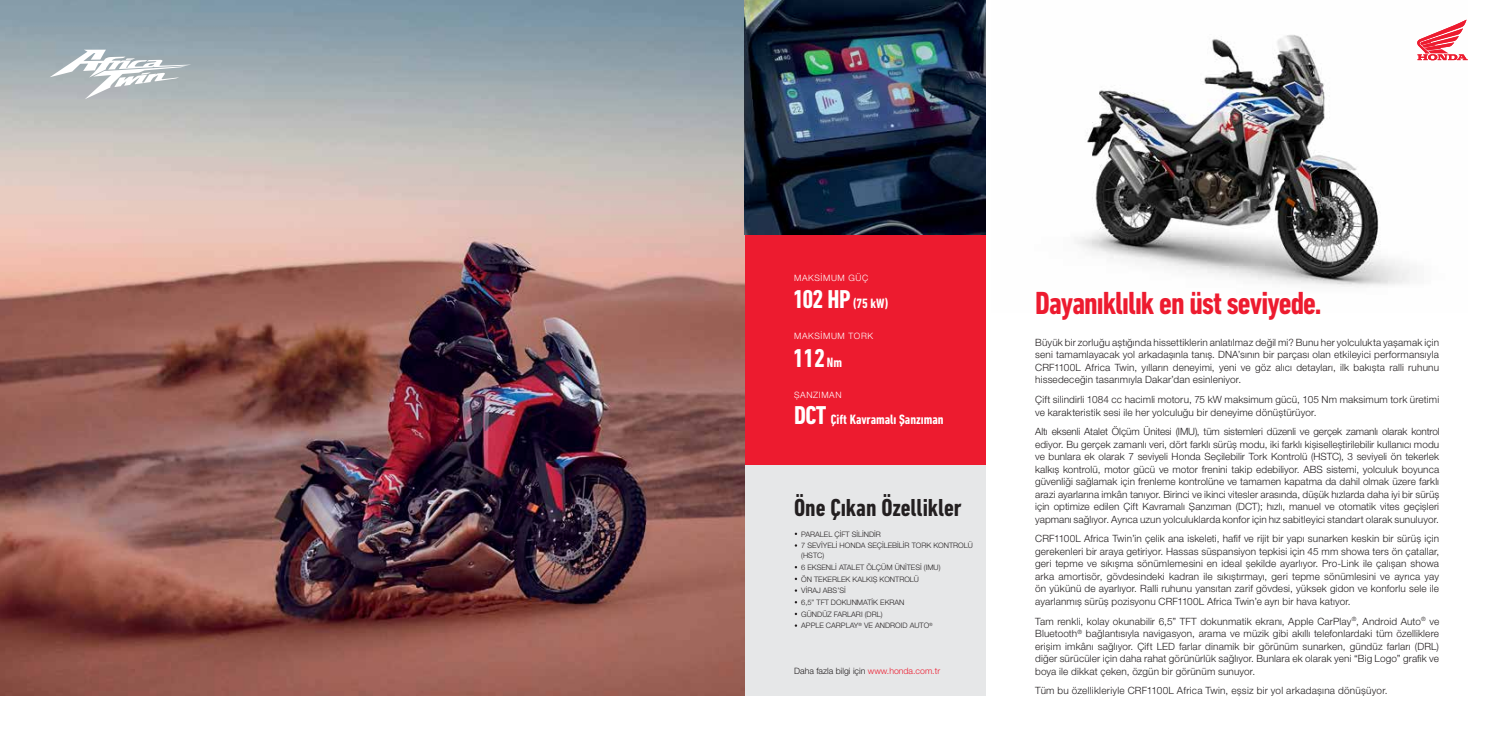
<style>
.page{position:relative;width:1489px;height:745px;background:#fff}
.page>*{position:absolute;margin:0;border:0;box-sizing:border-box;transform-origin:0 0}
.t1{font:700 condensed 32.5px "DIN Next LT Pro";letter-spacing:-.03em;color:#ed1b2f}
.t2{font:700 condensed 26.25px "DIN Next LT Pro";color:#fff}
.t3{font:700 condensed 25px "DIN Next LT Pro";letter-spacing:-.005em;color:#231f20}
.t4{font:700 condensed 13.75px "DIN Next LT Pro";color:#fff}
.t5{font:300 10px/12.5px "Helvetica Neue LT Pro";letter-spacing:.015em;color:#231f20;text-align:justify}
.t6{font:300 8.75px "Helvetica Neue LT Pro";color:#231f20}
.t7{font:300 8.75px "Helvetica Neue LT Pro";letter-spacing:.07em;color:#fff}
.t8{font:300 7.5px/11.6px "Helvetica Neue LT Pro";color:#231f20}
.s1{font-size:26.25px}
.s2{font-size:13.75px}
.s3{color:#ed1b2f}
</style>
<div class="page">
<div style="left:744px;top:464px;width:241px;height:230px;background:#e6e7e8"></div>
<div style="left:744px;top:234px;width:241px;height:230px;background:#ed1b2f"></div>
<img style="left:0;top:0;width:744px;height:694px">
<img style="left:1077px;top:35px;width:389px;height:252px">
<svg style="left:1416px;top:20px;width:51px;height:40px"></svg>
<img style="left:744px;top:0;width:241px;height:234px">
<svg style="left:50px;top:50px;width:141px;height:49px"></svg>
<p class="t7" style="left:794px;top:272px;width:76px">MAKSİMUM GÜÇ</p>
<h3 class="t4" style="left:793px;top:295px;width:97px"><span class="s1">102 HP</span> (75 kW)</h3>
<h2 class="t2" style="left:793px;top:342px;width:50px">112 <span class="s2">Nm</span></h2>
<p class="t7" style="left:794px;top:331px;width:81px">MAKSİMUM TORK</p>
<p class="t7" style="left:794px;top:389px;width:49px">ȘANZIMAN</p>
<h3 class="t4" style="left:794px;top:411px;width:151px"><span class="s1">DCT</span> Çift Kavramalı Şanzıman</h3>
<h3 class="t3" style="left:794px;top:493px;width:169px">Öne Çıkan Özellikler</h3>
<p class="t8" style="left:801px;top:527px;width:173px">PARALEL ÇİFT SİLİNDİR<br>7 SEVİYELİ HONDA SEÇİLEBİLİR TORK KONTROLÜ</p>
<p class="t8" style="left:801px;top:549px;width:141px">(HSTC)<br>6 EKSENLİ ATALET ÖLÇÜM ÜNİTESİ (IMU)<br>ÖN TEKERLEK KALKIȘ KONTROLÜ<br>VİRAJ ABS’Sİ<br>6,5” TFT DOKUNMATİK EKRAN<br>GÜNDÜZ FARLARI (DRL)<br>APPLE CARPLAY<sup>®</sup> VE ANDROID AUTO<sup>®</sup></p>
<p class="t6" style="left:794px;top:665px;width:147px">Daha fazla bilgi için <span class="s3">www.honda.com.tr</span></p>
<h1 class="t1" style="left:1035px;top:284px;width:288px">Dayanıklılık en üst seviyede.</h1>
<p class="t5" style="left:1035px;top:335px;width:405px">Büyük bir zorluğu aștığında hissettiklerin anlatılmaz değil mi? Bunu her yolculukta yașamak için seni tamamlayacak yol arkadașınla tanıș. DNA’sının bir parçası olan etkileyici performansıyla CRF1100L Africa Twin, yılların deneyimi, yeni ve göz alıcı detayları, ilk bakıșta ralli ruhunu hissedeceğin tasarımıyla Dakar’dan esinleniyor.</p>
<p class="t5" style="left:1035px;top:392px;width:405px">Çift silindirli 1084 cc hacimli motoru, 75 kW maksimum gücü, 105 Nm maksimum tork üretimi ve karakteristik sesi ile her yolculuğu bir deneyime dönüștürüyor.</p>
<p class="t5" style="left:1035px;top:425px;width:406px">Altı eksenli Atalet Ölçüm Ünitesi (IMU), tüm sistemleri düzenli ve gerçek zamanlı olarak kontrol ediyor. Bu gerçek zamanlı veri, dört farklı sürüș modu, iki farklı kișiselleștirilebilir kullanıcı modu ve bunlara ek olarak 7 seviyeli Honda Seçilebilir Tork Kontrolü (HSTC), 3 seviyeli ön tekerlek kalkıș kontrolü, motor gücü ve motor frenini takip edebiliyor. ABS sistemi, yolculuk boyunca güvenliği sağlamak için frenleme kontrolüne ve tamamen kapatma da dahil olmak üzere farklı arazi ayarlarına imkân tanıyor. Birinci ve ikinci vitesler arasında, düșük hızlarda daha iyi bir sürüș için optimize edilen Çift Kavramalı Șanzıman (DCT); hızlı, manuel ve otomatik vites geçișleri yapmanı sağlıyor. Ayrıca uzun yolculuklarda konfor için hız sabitleyici standart olarak sunuluyor.</p>
<p class="t5" style="left:1035px;top:532px;width:405px">CRF1100L Africa Twin’in çelik ana iskeleti, hafif ve rijit bir yapı sunarken keskin bir sürüș için gerekenleri bir araya getiriyor. Hassas süspansiyon tepkisi için 45 mm showa ters ön çatallar, geri tepme ve sıkıșma sönümlemesini en ideal șekilde ayarlıyor. Pro-Link ile çalıșan showa arka amortisör, gövdesindeki kadran ile sıkıștırmayı, geri tepme sönümlesini ve ayrıca yay ön yükünü de ayarlıyor. Ralli ruhunu yansıtan zarif gövdesi, yüksek gidon ve konforlu sele ile ayarlanmıș sürüș pozisyonu CRF1100L Africa Twin’e ayrı bir hava katıyor.</p>
<p class="t5" style="left:1035px;top:614px;width:405px">Tam renkli, kolay okunabilir 6,5” TFT dokunmatik ekranı, Apple CarPlay<sup>®</sup>, Android Auto<sup>®</sup> ve Bluetooth<sup>®</sup> bağlantısıyla navigasyon, arama ve müzik gibi akıllı telefonlardaki tüm özelliklere erișim imkânı sağlıyor. Çift LED farlar dinamik bir görünüm sunarken, gündüz farları (DRL) diğer sürücüler için daha rahat görünürlük sağlıyor. Bunlara ek olarak yeni “Big Logo” grafik ve boya ile dikkat çeken, özgün bir görünüm sunuyor.</p>
<p class="t5" style="left:1035px;top:683px;width:354px">Tüm bu özellikleriyle CRF1100L Africa Twin, eșsiz bir yol arkadașına dönüșüyor.</p>
</div>
